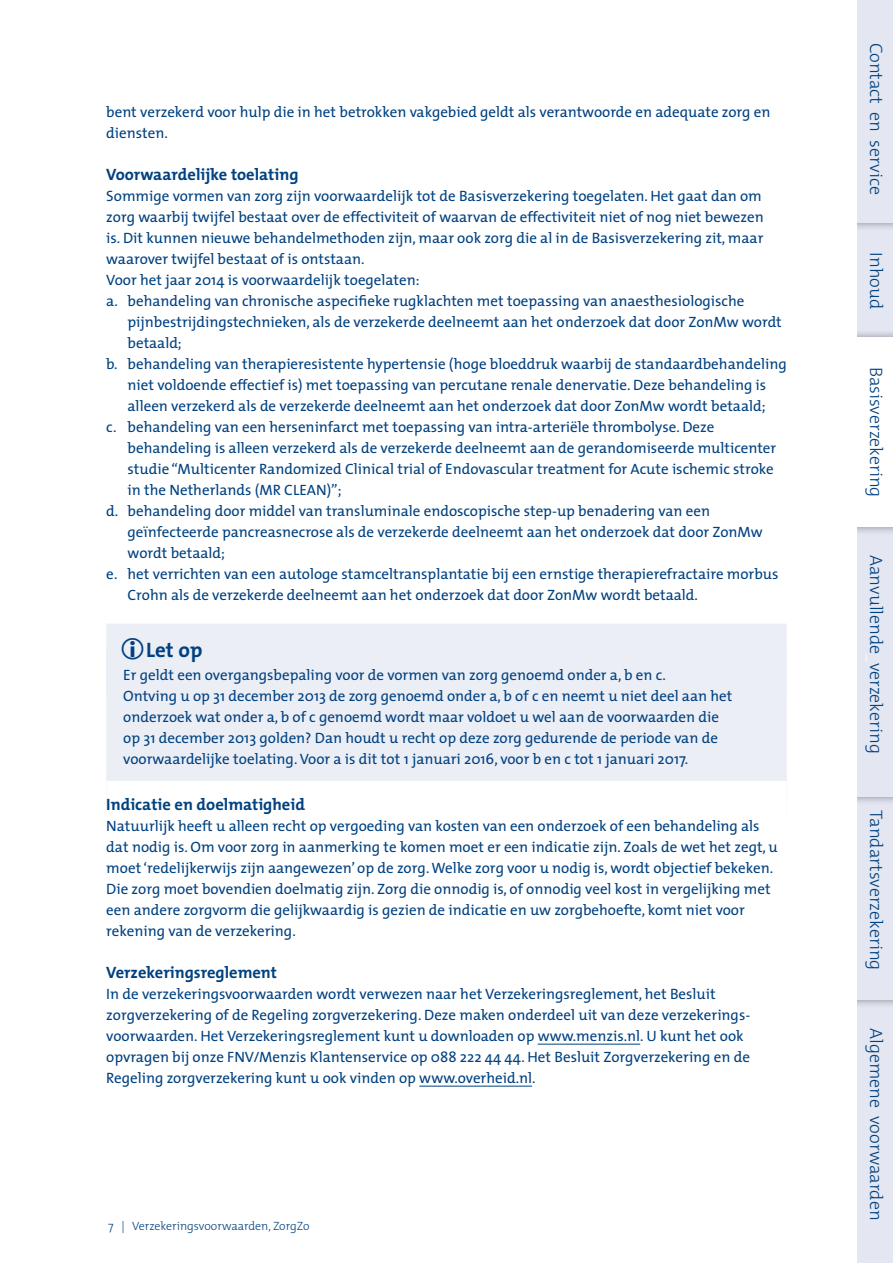
<style>
.page{position:relative;width:893px;height:1263px;background:#fff}
.page>*{position:absolute;margin:0;border:0;box-sizing:border-box;transform-origin:0 0}
.t1{font:700 21px "The Mix";color:#004180}
.t2{font:300 18px "The Mix";color:#004180}
.t3{font:700 16.5px "The Mix";color:#004180}
.t4{font:15px/21px "The Mix";color:#004180}
.t5{font:300 12px "The Mix";color:#004180}
.s1{font-size:16.5px;color:#e4e7f2}
.s2{font-size:16.5px;color:#fff}
</style>
<div class="page">
<div style="left:106px;top:624px;width:681px;height:171px;background:#eceef6"></div>
<div style="left:106px;top:781px;width:681px;height:150px;background:#fff"></div>
<hr style="left:538px;top:1044px;width:102px;height:1px;background:#004180">
<hr style="left:419px;top:1086px;width:113px;height:1px;background:#004180">
<div style="left:845px;top:945px;width:48px;height:318px;background:#e4e7f2"></div>
<div style="left:845px;top:203px;width:48px;height:161px;background:#e4e7f2"></div>
<div style="left:837px;top:0;width:56px;height:231px;background:#000;opacity:.4"></div>
<div style="left:845px;top:0;width:48px;height:222px;background:#e4e7f2"></div>
<div style="left:837px;top:763px;width:56px;height:246px;background:#000;opacity:.4"></div>
<div style="left:845px;top:770px;width:48px;height:230px;background:#e4e7f2"></div>
<div style="left:845px;top:486px;width:48px;height:310px;background:#e4e7f2"></div>
<div style="left:837px;top:330px;width:56px;height:205px;background:#000;opacity:.4"></div>
<div style="left:845px;top:338px;width:48px;height:188px;background:#fff"></div>
<div style="left:829px;top:0;width:28px;height:1263px;background:#fff"></div>
<p class="t4" style="left:106px;top:101px;width:666px">bent verzekerd voor hulp die in het betrokken vakgebied geldt als verantwoorde en adequate zorg en diensten.</p>
<p class="t3" style="left:106px;top:161px;width:194px">Voorwaardelijke toelating</p>
<p class="t4" style="left:106px;top:185px;width:659px">Sommige vormen van zorg zijn voorwaardelijk tot de Basisverzekering toegelaten. Het gaat dan om zorg waarbij twijfel bestaat over de effectiviteit of waarvan de effectiviteit niet of nog niet bewezen is. Dit kunnen nieuwe behandelmethoden zijn, maar ook zorg die al in de Basisverzekering zit, maar waarover twijfel bestaat of is ontstaan.<br>Voor het jaar 2014 is voorwaardelijk toegelaten:<br>a. behandeling van chronische aspecifieke rugklachten met toepassing van anaesthesiologische</p>
<p class="t4" style="left:128px;top:311px;width:656px">pijnbestrijdingstechnieken, als de verzekerde deelneemt aan het onderzoek dat door ZonMw wordt</p>
<p class="t4" style="left:128px;top:332px;width:56px">betaald;</p>
<p class="t4" style="left:106px;top:353px;width:682px">b. behandeling van therapieresistente hypertensie (hoge bloeddruk waarbij de standaardbehandeling</p>
<p class="t4" style="left:128px;top:374px;width:640px">niet voldoende effectief is) met toepassing van percutane renale denervatie. Deze behandeling is</p>
<p class="t4" style="left:128px;top:395px;width:639px">alleen verzekerd als de verzekerde deelneemt aan het onderzoek dat door ZonMw wordt betaald;</p>
<p class="t4" style="left:106px;top:416px;width:610px">c. behandeling van een herseninfarct met toepassing van intra-arteriële thrombolyse. Deze</p>
<p class="t4" style="left:128px;top:437px;width:650px">behandeling is alleen verzekerd als de verzekerde deelneemt aan de gerandomiseerde multicenter</p>
<p class="t4" style="left:128px;top:458px;width:648px">studie “Multicenter Randomized Clinical trial of Endovascular treatment for Acute ischemic stroke</p>
<p class="t4" style="left:128px;top:479px;width:216px">in the Netherlands (MR CLEAN)”;</p>
<p class="t4" style="left:106px;top:500px;width:605px">d. behandeling door middel van transluminale endoscopische step-up benadering van een</p>
<p class="t4" style="left:128px;top:521px;width:637px">geïnfecteerde pancreasnecrose als de verzekerde deelneemt aan het onderzoek dat door ZonMw</p>
<p class="t4" style="left:128px;top:542px;width:99px">wordt betaald;</p>
<p class="t4" style="left:106px;top:563px;width:674px">e. het verrichten van een autologe stamceltransplantatie bij een ernstige therapierefractaire morbus</p>
<p class="t4" style="left:128px;top:584px;width:572px">Crohn als de verzekerde deelneemt aan het onderzoek dat door ZonMw wordt betaald.</p>
<h1 class="t1" style="left:146px;top:632px;width:58px">Let op</h1>
<p class="t4" style="left:123px;top:663px;width:611px">Er geldt een overgangsbepaling voor de vormen van zorg genoemd onder a, b en c.<br>Ontving u op 31 december 2013 de zorg genoemd onder a, b of c en neemt u niet deel aan het onderzoek wat onder a, b of c genoemd wordt maar voldoet u wel aan de voorwaarden die op 31 december 2013 golden? Dan houdt u recht op deze zorg gedurende de periode van de voorwaardelijke toelating. Voor a is dit tot 1 januari 2016, voor b en c tot 1 januari 2017.</p>
<p class="t3" style="left:106px;top:791px;width:200px">Indicatie en doelmatigheid</p>
<p class="t4" style="left:106px;top:815px;width:673px">Natuurlijk heeft u alleen recht op vergoeding van kosten van een onderzoek of een behandeling als dat nodig is. Om voor zorg in aanmerking te komen moet er een indicatie zijn. Zoals de wet het zegt, u moet ‘redelijkerwijs zijn aangewezen’ op de zorg. Welke zorg voor u nodig is, wordt objectief bekeken.<br>Die zorg moet bovendien doelmatig zijn. Zorg die onnodig is, of onnodig veel kost in vergelijking met een andere zorgvorm die gelijkwaardig is gezien de indicatie en uw zorgbehoefte, komt niet voor rekening van de verzekering.</p>
<p class="t3" style="left:106px;top:959px;width:172px">Verzekeringsreglement</p>
<p class="t4" style="left:106px;top:983px;width:645px">In de verzekeringsvoorwaarden wordt verwezen naar het Verzekeringsreglement, het Besluit zorgverzekering of de Regeling zorgverzekering. Deze maken onderdeel uit van deze verzekerings&shy;voorwaarden. Het Verzekeringsreglement kunt u downloaden op www.menzis.nl. U kunt het ook opvragen bij onze FNV/Menzis Klantenservice op 088 222 44 44. Het Besluit Zorgverzekering en de Regeling zorgverzekering kunt u ook vinden op www.overheid.nl.</p>
<p class="t5" style="left:108px;top:1216px;width:203px">7 | Verzekeringsvoorwaarden, ZorgZo</p>
<p class="t2" style="left:891px;top:43px;width:154px;rotate:90deg">Contact<span class="s1">_</span>en<span class="s1">_</span>service</p>
<p class="t2" style="left:891px;top:252px;width:58px;rotate:90deg">Inhoud</p>
<p class="t2" style="left:891px;top:367px;width:132px;rotate:90deg">Basisverzekering</p>
<p class="t2" style="left:891px;top:555px;width:200px;rotate:90deg">Aanvullende<span class="s2">_</span>verzekering</p>
<p class="t2" style="left:891px;top:810px;width:161px;rotate:90deg">Tandartsverzekering</p>
<p class="t2" style="left:891px;top:1028px;width:194px;rotate:90deg">Algemene<span class="s1">_</span>voorwaarden</p>
</div>
